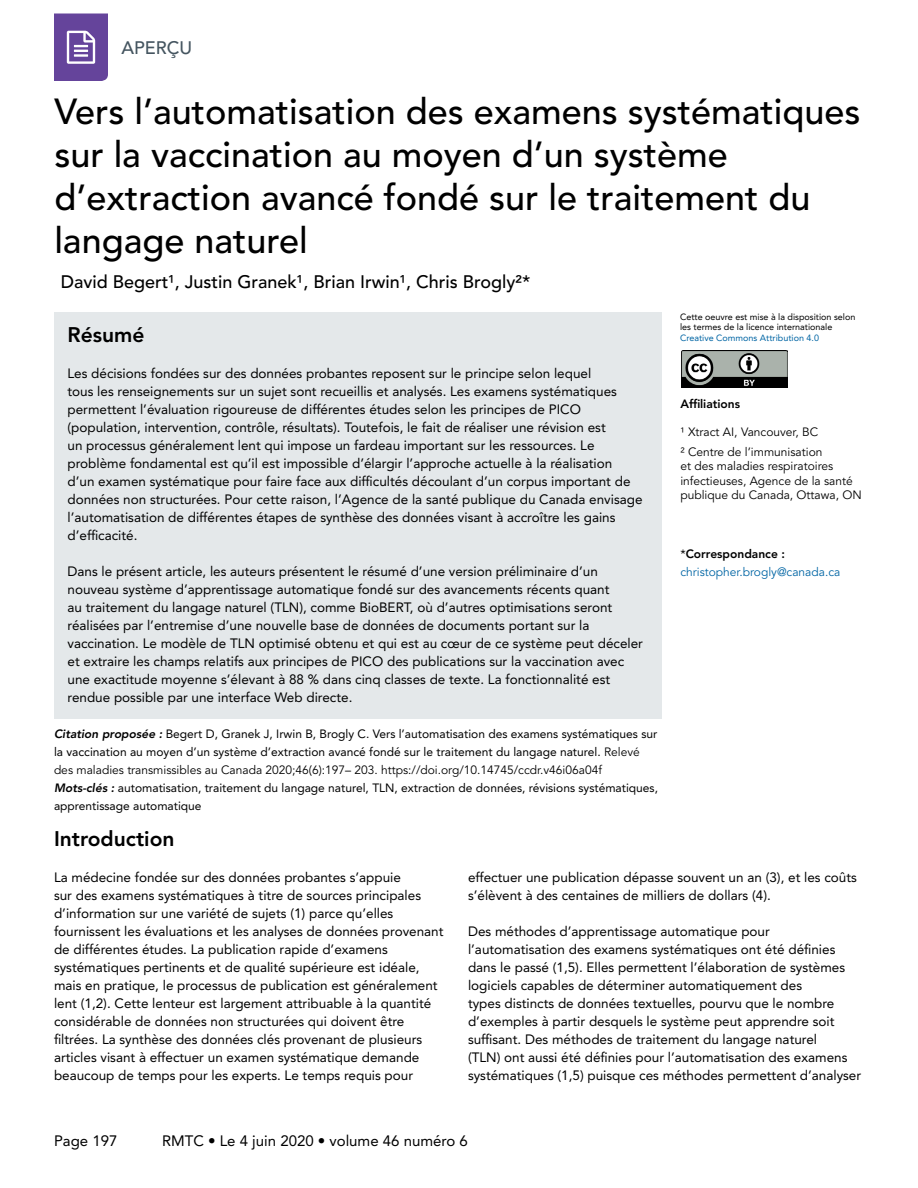
<style>
.page{position:relative;width:918px;height:1188px;background:#fff}
.page>*{position:absolute;margin:0;border:0;box-sizing:border-box;transform-origin:0 0}
.t1{font:500 36px/43.2px "Avenir LT Std";color:#000}
.t2{font:800 21px "Avenir LT Std";color:#000}
.t3{font:500 18px "Avenir LT Std";color:#000}
.t4{font:500 18px "Avenir LT Std";color:#455560}
.t5{font:15px "Avenir LT Std";color:#000}
.t6{font:13.5px/18px "Avenir LT Std";color:#000}
.t7{font:12px/18px "Avenir LT Std";color:#000}
.t8{font:12px/14.4px "Avenir LT Std";color:#000}
.t9{font:12px/18px "Avenir LT Std";color:#0065a4}
.t10{font:800 12px "Avenir LT Std";color:#000}
.t11{font:9px/10.5px "Avenir LT Std";color:#000}
.t12{font:9px "Avenir LT Std";color:#0065a4}
.s1{font-weight:800;font-style:italic}
.s2{font-style:inherit}
.s3{color:#000}
.s4{font-weight:800;color:#000}
</style>
<div class="page">
<svg style="left:54px;top:14px;width:54px;height:67px;background:#7658a6"></svg>
<div style="left:54px;top:312px;width:608px;height:406px;background:#e4e8ea"></div>
<img style="left:682px;top:351px;width:105px;height:37px">
<h3 class="t4" style="left:122px;top:37px;width:72px">APERÇU</h3>
<h1 class="t1" style="left:54px;top:91px;width:808px">Vers l’automatisation des examens systématiques sur la vaccination au moyen d’un système d’extraction avancé fondé sur le traitement du langage naturel</h1>
<h3 class="t3" style="left:61px;top:271px;width:471px">David Begert1, Justin Granek1, Brian Irwin1, Chris Brogly2*</h3>
<h2 class="t2" style="left:68px;top:322px;width:78px">Résumé</h2>
<p class="t6" style="left:68px;top:364px;width:577px">Les décisions fondées sur des données probantes reposent sur le principe selon lequel<br>tous les renseignements sur un sujet sont recueillis et analysés. Les examens systématiques permettent l’évaluation rigoureuse de différentes études selon les principes de PICO (population, intervention, contrôle, résultats). Toutefois, le fait de réaliser une révision est<br>un processus généralement lent qui impose un fardeau important sur les ressources. Le problème fondamental est qu’il est impossible d’élargir l’approche actuelle à la réalisation<br>d’un examen systématique pour faire face aux difficultés découlant d’un corpus important de données non structurées. Pour cette raison, l’Agence de la santé publique du Canada envisage l’automatisation de différentes étapes de synthèse des données visant à accroître les gains d’efficacité.</p>
<p class="t6" style="left:68px;top:562px;width:577px">Dans le présent article, les auteurs présentent le résumé d’une version préliminaire d’un nouveau système d’apprentissage automatique fondé sur des avancements récents quant<br>au traitement du langage naturel (TLN), comme BioBERT, où d’autres optimisations seront réalisées par l’entremise d’une nouvelle base de données de documents portant sur la vaccination. Le modèle de TLN optimisé obtenu et qui est au cœur de ce système peut déceler et extraire les champs relatifs aux principes de PICO des publications sur la vaccination avec une exactitude moyenne s’élevant à 88 % dans cinq classes de texte. La fonctionnalité est rendue possible par une interface Web directe.</p>
<p class="t7" style="left:54px;top:725px;width:606px"><span class="s1">Citation proposée :</span> Begert D, Granek J, Irwin B, Brogly C. Vers l’automatisation des examens systématiques sur la vaccination au moyen d’un système d’extraction avancé fondé sur le traitement du langage naturel. <span class="s2">Relevé des maladies transmissibles au Canada 2020;46(6):197– 203. https://doi.org/10.14745/ccdr.v46i06a04f </span><span class="s1">Mots-clés :</span> automatisation, traitement du langage naturel, TLN, extraction de données, révisions systématiques, apprentissage automatique</p>
<p class="t11" style="left:680px;top:311px;width:177px">Cette oeuvre est mise à la disposition selon les termes de la licence internationale</p>
<p class="t12" style="left:680px;top:332px;width:141px">Creative Commons Attribution 4.0</p>
<p class="t10" style="left:680px;top:397px;width:61px">Affiliations</p>
<p class="t8" style="left:680px;top:422px;width:144px;line-height:19.8px">1 Xtract AI, Vancouver, BC<br>2 Centre de l’immunisation</p>
<p class="t8" style="left:680px;top:459px;width:183px">et des maladies respiratoires infectieuses, Agence de la santé publique du Canada, Ottawa, ON</p>
<p class="t9" style="left:680px;top:545px;width:162px"><span class="s3">*</span><span class="s4">Correspondance : </span>christopher.brogly@canada.ca</p>
<h2 class="t2" style="left:54px;top:826px;width:122px">Introduction</h2>
<p class="t6" style="left:54px;top:868px;width:391px">La médecine fondée sur des données probantes s’appuie<br>sur des examens systématiques à titre de sources principales d’information sur une variété de sujets (1) parce qu’elles fournissent les évaluations et les analyses de données provenant de différentes études. La publication rapide d’examens systématiques pertinents et de qualité supérieure est idéale, mais en pratique, le processus de publication est généralement lent (1,2). Cette lenteur est largement attribuable à la quantité considérable de données non structurées qui doivent être filtrées. La synthèse des données clés provenant de plusieurs articles visant à effectuer un examen systématique demande beaucoup de temps pour les experts. Le temps requis pour</p>
<p class="t6" style="left:468px;top:868px;width:391px">effectuer une publication dépasse souvent un an (3), et les coûts s’élèvent à des centaines de milliers de dollars (4).</p>
<p class="t6" style="left:468px;top:922px;width:395px">Des méthodes d’apprentissage automatique pour l’automatisation des examens systématiques ont été définies dans le passé (1,5). Elles permettent l’élaboration de systèmes logiciels capables de déterminer automatiquement des<br>types distincts de données textuelles, pourvu que le nombre d’exemples à partir desquels le système peut apprendre soit suffisant. Des méthodes de traitement du langage naturel<br>(TLN) ont aussi été définies pour l’automatisation des examens systématiques (1,5) puisque ces méthodes permettent d’analyser</p>
<p class="t5" style="left:54px;top:1133px;width:65px">Page 197</p>
<p class="t5" style="left:162px;top:1133px;width:307px">RMTC • Le 4 juin 2020 • volume 46 numéro 6</p>
</div>
